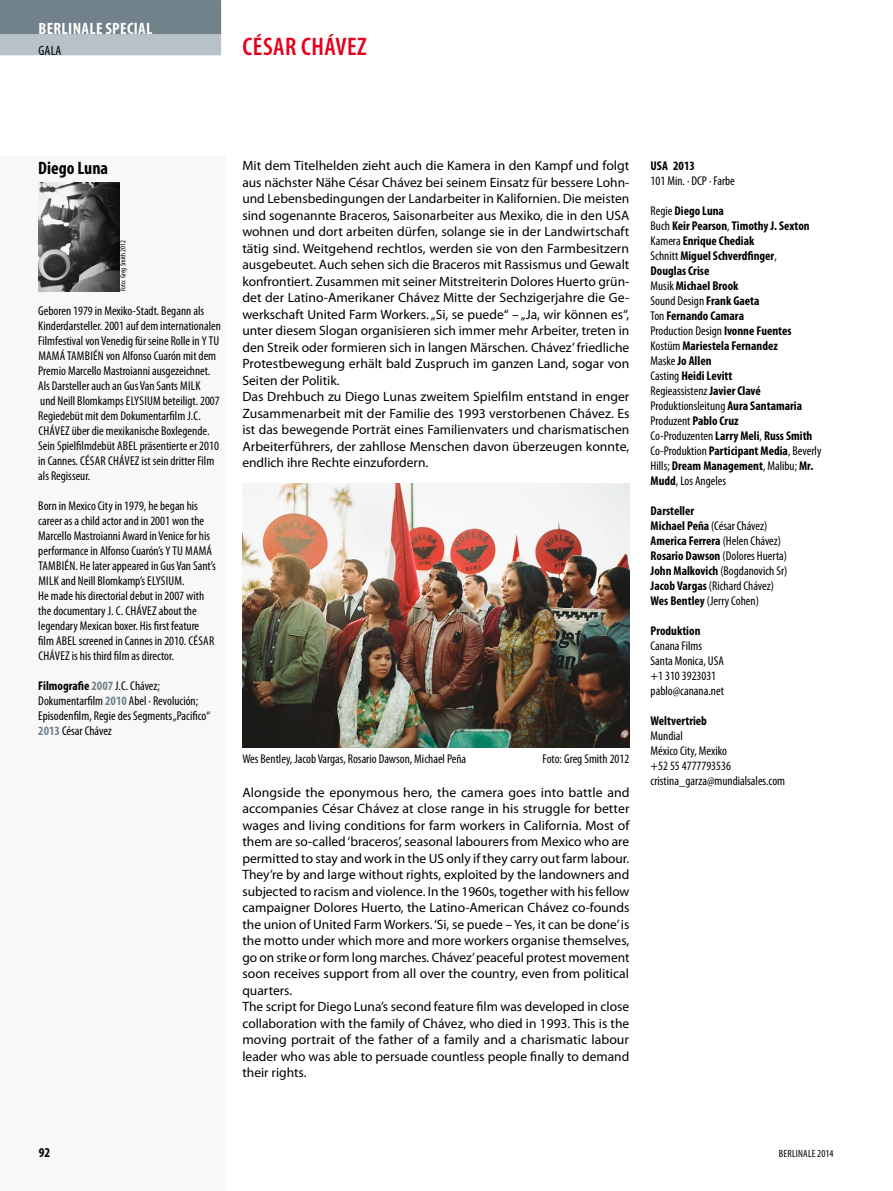
<style>
.page{position:relative;width:893px;height:1191px;background:#fff}
.page>*{position:absolute;margin:0;border:0;box-sizing:border-box;transform-origin:0 0}
.t1{font:600 condensed 25.5px "Myriad Pro";letter-spacing:.02em;color:#e3001d}
.t2{font:700 condensed 18px "Myriad Pro";color:#000}
.t3{font:700 condensed 16.5px "Myriad Pro";letter-spacing:.02em;color:#fff}
.t4{font:13.5px/16.5px "Myriad Pro";color:#000}
.t5{font:condensed 13.5px "Myriad Pro";color:#000}
.t6{font:700 condensed 13.5px "Myriad Pro";color:#000}
.t7{font:condensed 12.75px/15px "Myriad Pro";color:#000}
.t8{font:700 condensed 12.75px/15px "Myriad Pro";color:#000}
.t9{font:condensed 10.5px "Myriad Pro";letter-spacing:.02em;color:#000}
.t10{font:condensed 7.5px "Myriad Pro";color:#000}
.s1{font-weight:700}
.s2{font-weight:700;color:#72828b}
.s3{font-weight:400}
</style>
<div class="page">
<div style="left:0;top:156px;width:225px;height:1035px;background:#f8f8f8"></div>
<img style="left:242px;top:483px;width:387px;height:264px">
<img style="left:38px;top:183px;width:81px;height:108px">
<div style="left:0;top:9px;width:221px;height:46px;background:#b6c1c8"></div>
<div style="left:0;top:0;width:221px;height:34px;background:#72828b"></div>
<p class="t3" style="left:38px;top:18px;width:115px">BERLINALE SPECIAL</p>
<p class="t5" style="left:38px;top:43px;width:25px">GALA</p>
<h1 class="t1" style="left:243px;top:31px;width:126px">CÉSAR CHÁVEZ</h1>
<h2 class="t2" style="left:38px;top:157px;width:71px">Diego Luna</h2>
<p class="t10" style="left:119px;top:291px;width:53px;rotate:-90deg">Foto: Greg Smith 2012</p>
<p class="t7" style="left:38px;top:303px;width:184px">Geboren 1979 in Mexiko-Stadt. Begann als Kinderdarsteller. 2001 auf dem internationalen Filmfestival von Venedig für seine Rolle in Y TU MAMÁ TAMBIÉN von Alfonso Cuarón mit dem Premio Marcello Mastroianni ausgezeichnet.<br>Als Darsteller auch an Gus Van Sants MILK<br>und Neill Blomkamps ELYSIUM beteiligt. 2007<br>Regiedebüt mit dem Dokumentarfilm J.C.<br>CHÁVEZ über die mexikanische Boxlegende.<br>Sein Spielfilmdebüt ABEL präsentierte er 2010 in Cannes. CÉSAR CHÁVEZ ist sein dritter Film als Regisseur.</p>
<p class="t7" style="left:38px;top:498px;width:179px">Born in Mexico City in 1979, he began his career as a child actor and in 2001 won the Marcello Mastroianni Award in Venice for his performance in Alfonso Cuarón’s Y TU MAMÁ TAMBIÉN. He later appeared in Gus Van Sant’s MILK and Neill Blomkamp’s ELYSIUM.<br>He made his directorial debut in 2007 with the documentary J. C. CHÁVEZ about the legendary Mexican boxer. His first feature film ABEL screened in Cannes in 2010. CÉSAR CHÁVEZ is his third film as director.</p>
<p class="t7" style="left:38px;top:677px;width:173px"><span class="s1">Filmografie</span> <span class="s2">2007</span> J.C. Chávez; Dokumentarfilm <span class="s2">2010</span> Abel · Revolución; Episodenfilm, Regie des Segments „Pacifico“ <span class="s2">2013</span> César Chávez</p>
<p class="t4" style="left:242px;top:157px;width:389px">Mit dem Titelhelden zieht auch die Kamera in den Kampf und folgt aus nächster Nähe César Chávez bei seinem Einsatz für bessere Lohn&shy;und Lebensbedingungen der Landarbeiter in Kalifornien. Die meisten sind sogenannte Braceros, Saisonarbeiter aus Mexiko, die in den USA wohnen und dort arbeiten dürfen, solange sie in der Landwirtschaft tätig sind. Weitgehend rechtlos, werden sie von den Farmbesitzern ausgebeutet. Auch sehen sich die Braceros mit Rassismus und Gewalt konfrontiert. Zusammen mit seiner Mitstreiterin Dolores Huerto grün&shy;det der Latino-Amerikaner Chávez Mitte der Sechzigerjahre die Ge&shy;werkschaft United Farm Workers. „Si, se puede“ – „Ja, wir können es“, unter diesem Slogan organisieren sich immer mehr Arbeiter, treten in den Streik oder formieren sich in langen Märschen. Chávez’ friedliche Protestbewegung erhält bald Zuspruch im ganzen Land, sogar von Seiten der Politik.<br>Das Drehbuch zu Diego Lunas zweitem Spielfilm entstand in enger Zusammenarbeit mit der Familie des 1993 verstorbenen Chávez. Es ist das bewegende Porträt eines Familienvaters und charismatischen Arbeiterführers, der zahllose Menschen davon überzeugen konnte, endlich ihre Rechte einzufordern.</p>
<p class="t7" style="left:242px;top:751px;width:225px">Wes Bentley, Jacob Vargas, Rosario Dawson, Michael Peña</p>
<p class="t7" style="left:543px;top:751px;width:88px">Foto: Greg Smith 2012</p>
<p class="t4" style="left:242px;top:783px;width:389px">Alongside the eponymous hero, the camera goes into battle and accompanies César Chávez at close range in his struggle for better wages and living conditions for farm workers in California. Most of them are so-called ‘braceros’, seasonal labourers from Mexico who are permitted to stay and work in the US only if they carry out farm labour.<br>They’re by and large without rights, exploited by the landowners and subjected to racism and violence. In the 1960s, together with his fellow campaigner Dolores Huerto, the Latino-American Chávez co-founds the union of United Farm Workers. ‘Si, se puede – Yes, it can be done’ is the motto under which more and more workers organise themselves, go on strike or form long marches. Chávez’ peaceful protest movement soon receives support from all over the country, even from political quarters.<br>The script for Diego Luna’s second feature film was developed in close collaboration with the family of Chávez, who died in 1993. This is the moving portrait of the father of a family and a charismatic labour leader who was able to persuade countless people finally to demand their rights.</p>
<p class="t8" style="left:651px;top:158px;width:46px">USA 2013</p>
<p class="t7" style="left:651px;top:173px;width:86px">101 Min. · DCP · Farbe</p>
<p class="t8" style="left:651px;top:203px;width:172px"><span class="s3">Regie</span> Diego Luna<br><span class="s3">Buch</span> Keir Pearson<span class="s3">,</span> Timothy J. Sexton<br><span class="s3">Kamera</span> Enrique Chediak<br><span class="s3">Schnitt</span> Miguel Schverdfinger<span class="s3">,<br></span>Douglas Crise<br><span class="s3">Musik</span> Michael Brook<br><span class="s3">Sound Design</span> Frank Gaeta<br><span class="s3">Ton</span> Fernando Camara<br><span class="s3">Production Design</span> Ivonne Fuentes<br><span class="s3">Kostüm</span> Mariestela Fernandez<br><span class="s3">Maske</span> Jo Allen<br><span class="s3">Casting</span> Heidi Levitt<br><span class="s3">Regieassistenz</span> Javier Clavé<br><span class="s3">Produktionsleitung</span> Aura Santamaria<br><span class="s3">Produzent</span> Pablo Cruz<br><span class="s3">Co-Produzenten</span> Larry Meli<span class="s3">,</span> Russ Smith<br><span class="s3">Co-Produktion</span> Participant Media<span class="s3">, Beverly<br>Hills;</span> Dream Management<span class="s3">, Malibu;</span> Mr.<br>Mudd<span class="s3">, Los Angeles</span></p>
<p class="t7" style="left:651px;top:503px;width:138px"><span class="s1">Darsteller<br>Michael Peña</span> (César Chávez)<br><span class="s1">America Ferrera</span> (Helen Chávez)<br><span class="s1">Rosario Dawson</span> (Dolores Huerta)<br><span class="s1">John Malkovich</span> (Bogdanovich Sr)<br><span class="s1">Jacob Vargas</span> (Richard Chávez)<br><span class="s1">Wes Bentley</span> (Jerry Cohen)</p>
<p class="t8" style="left:651px;top:623px;width:51px">Produktion</p>
<p class="t7" style="left:651px;top:638px;width:75px">Canana Films<br>Santa Monica, USA +1 310 3923031 pablo@canana.net</p>
<p class="t8" style="left:651px;top:713px;width:58px">Weltvertrieb</p>
<p class="t7" style="left:651px;top:728px;width:136px">Mundial<br>México City, Mexiko<br>+52 55 4777793536 cristina_garza@mundialsales.com</p>
<p class="t6" style="left:39px;top:1143px;width:13px">92</p>
<p class="t9" style="left:779px;top:1146px;width:56px">BERLINALE 2014</p>
</div>
